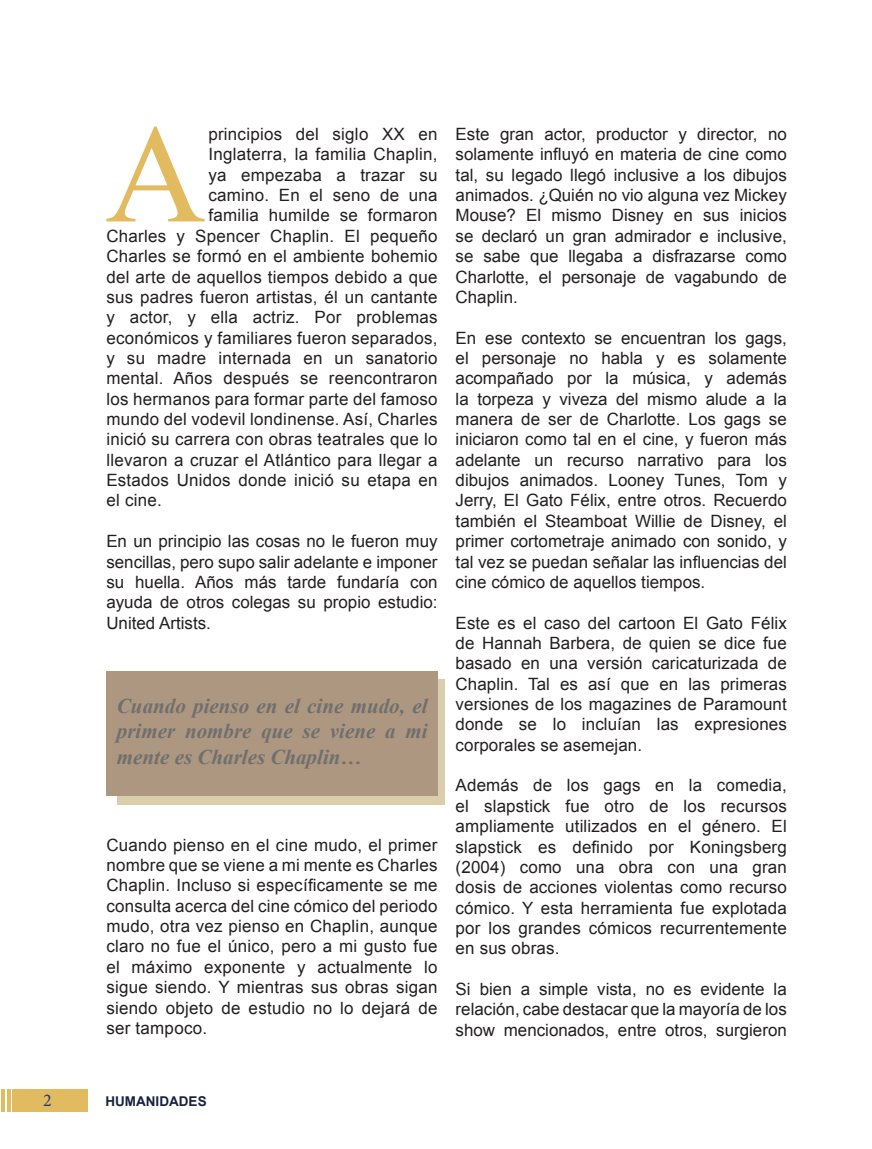
<style>
.page{position:relative;width:872px;height:1149px;background:#fff}
.page>*{position:absolute;margin:0;border:0;box-sizing:border-box;transform-origin:0 0}
.Parrafos{font:139.8px "Times New Roman";color:#e2bb60}
.Parrafos_2{font:italic 700 21px/25.2px "Times New Roman";color:#6f6f6e;text-align:justify}
.t1{font:18px "Minion Pro";color:#1d3b6f}
.Parrafos-2{font:16.95px/20.4px "Arial";letter-spacing:.015em;color:#231f20;text-align:justify}
.t2{font:700 13.5px "Arial";color:#19233f}
</style>
<div class="page">
<div style="left:13px;top:1089px;width:75px;height:22px;background:#e2bb60"></div>
<hr style="left:7px;top:1089px;width:4px;height:22px;background:#e2bb60">
<hr style="left:1px;top:1089px;width:4px;height:22px;background:#e2bb60">
<svg style="left:117px;top:678px;width:328px;height:126px;background:#d1c4a5"></svg>
<div style="left:106px;top:670px;width:331px;height:124px;background:#ad9781"></div>
<p class="t1" style="left:43px;top:1088px;width:10px">2</p>
<p class="Parrafos" style="left:105px;top:80px;width:102px">A</p>
<p class="Parrafos-2" style="left:208px;top:124px;width:231px">principios del siglo XX en</p>
<p class="Parrafos-2" style="left:208px;top:144px;width:231px">Inglaterra, la familia Chaplin,</p>
<p class="Parrafos-2" style="left:208px;top:165px;width:231px">ya empezaba a trazar su</p>
<p class="Parrafos-2" style="left:208px;top:185px;width:231px">camino. En el seno de una</p>
<p class="Parrafos-2" style="left:208px;top:205px;width:231px">familia humilde se formaron</p>
<p class="Parrafos-2" style="left:106px;top:226px;width:333px">Charles y Spencer Chaplin. El pequeño</p>
<p class="Parrafos-2" style="left:106px;top:246px;width:333px">Charles se formó en el ambiente bohemio</p>
<p class="Parrafos-2" style="left:106px;top:266px;width:333px">del arte de aquellos tiempos debido a que</p>
<p class="Parrafos-2" style="left:106px;top:287px;width:333px">sus padres fueron artistas, él un cantante</p>
<p class="Parrafos-2" style="left:106px;top:307px;width:333px">y actor, y ella actriz. Por problemas</p>
<p class="Parrafos-2" style="left:106px;top:327px;width:333px">económicos y familiares fueron separados,</p>
<p class="Parrafos-2" style="left:106px;top:348px;width:333px">y su madre internada en un sanatorio</p>
<p class="Parrafos-2" style="left:106px;top:368px;width:333px">mental. Años después se reencontraron</p>
<p class="Parrafos-2" style="left:106px;top:388px;width:333px">los hermanos para formar parte del famoso</p>
<p class="Parrafos-2" style="left:106px;top:409px;width:333px">mundo del vodevil londinense. Así, Charles</p>
<p class="Parrafos-2" style="left:106px;top:429px;width:333px">inició su carrera con obras teatrales que lo</p>
<p class="Parrafos-2" style="left:106px;top:449px;width:333px">llevaron a cruzar el Atlántico para llegar a</p>
<p class="Parrafos-2" style="left:106px;top:470px;width:333px">Estados Unidos donde inició su etapa en</p>
<p class="Parrafos-2" style="left:106px;top:490px;width:57px">el cine.</p>
<p class="Parrafos-2" style="left:106px;top:531px;width:333px">En un principio las cosas no le fueron muy sencillas, pero supo salir adelante e imponer su huella. Años más tarde fundaría con ayuda de otros colegas su propio estudio:<br>United Artists.</p>
<p class="Parrafos_2" style="left:117px;top:692px;width:312px">Cuando pienso en el cine mudo, el primer nombre que se viene a mi mente es Charles Chaplin…</p>
<p class="Parrafos-2" style="left:106px;top:834px;width:333px">Cuando pienso en el cine mudo, el primer nombre que se viene a mi mente es Charles Chaplin. Incluso si específicamente se me consulta acerca del cine cómico del periodo mudo, otra vez pienso en Chaplin, aunque claro no fue el único, pero a mi gusto fue el máximo exponente y actualmente lo sigue siendo. Y mientras sus obras sigan siendo objeto de estudio no lo dejará de ser tampoco.</p>
<p class="Parrafos-2" style="left:455px;top:124px;width:333px">Este gran actor, productor y director, no solamente influyó en materia de cine como tal, su legado llegó inclusive a los dibujos animados. ¿Quién no vio alguna vez Mickey Mouse? El mismo Disney en sus inicios se declaró un gran admirador e inclusive, se sabe que llegaba a disfrazarse como Charlotte, el personaje de vagabundo de Chaplin.</p>
<p class="Parrafos-2" style="left:455px;top:327px;width:333px">En ese contexto se encuentran los gags, el personaje no habla y es solamente acompañado por la música, y además la torpeza y viveza del mismo alude a la manera de ser de Charlotte. Los gags se iniciaron como tal en el cine, y fueron más adelante un recurso narrativo para los dibujos animados. Looney Tunes, Tom y Jerry, El Gato Félix, entre otros. Recuerdo también el Steamboat Willie de Disney, el primer cortometraje animado con sonido, y tal vez se puedan señalar las influencias del cine cómico de aquellos tiempos.</p>
<p class="Parrafos-2" style="left:455px;top:612px;width:333px">Este es el caso del cartoon El Gato Félix de Hannah Barbera, de quien se dice fue basado en una versión caricaturizada de Chaplin. Tal es así que en las primeras versiones de los magazines de Paramount donde se lo incluían las expresiones corporales se asemejan.</p>
<p class="Parrafos-2" style="left:455px;top:775px;width:333px">Además de los gags en la comedia, el slapstick fue otro de los recursos ampliamente utilizados en el género. El slapstick es definido por Koningsberg (2004) como una obra con una gran dosis de acciones violentas como recurso cómico. Y esta herramienta fue explotada por los grandes cómicos recurrentemente en sus obras.</p>
<p class="Parrafos-2" style="left:455px;top:978px;width:333px">Si bien a simple vista, no es evidente la relación, cabe destacar que la mayoría de los show mencionados, entre otros, surgieron</p>
<p class="t2" style="left:105px;top:1092px;width:103px">HUMANIDADES</p>
</div>
